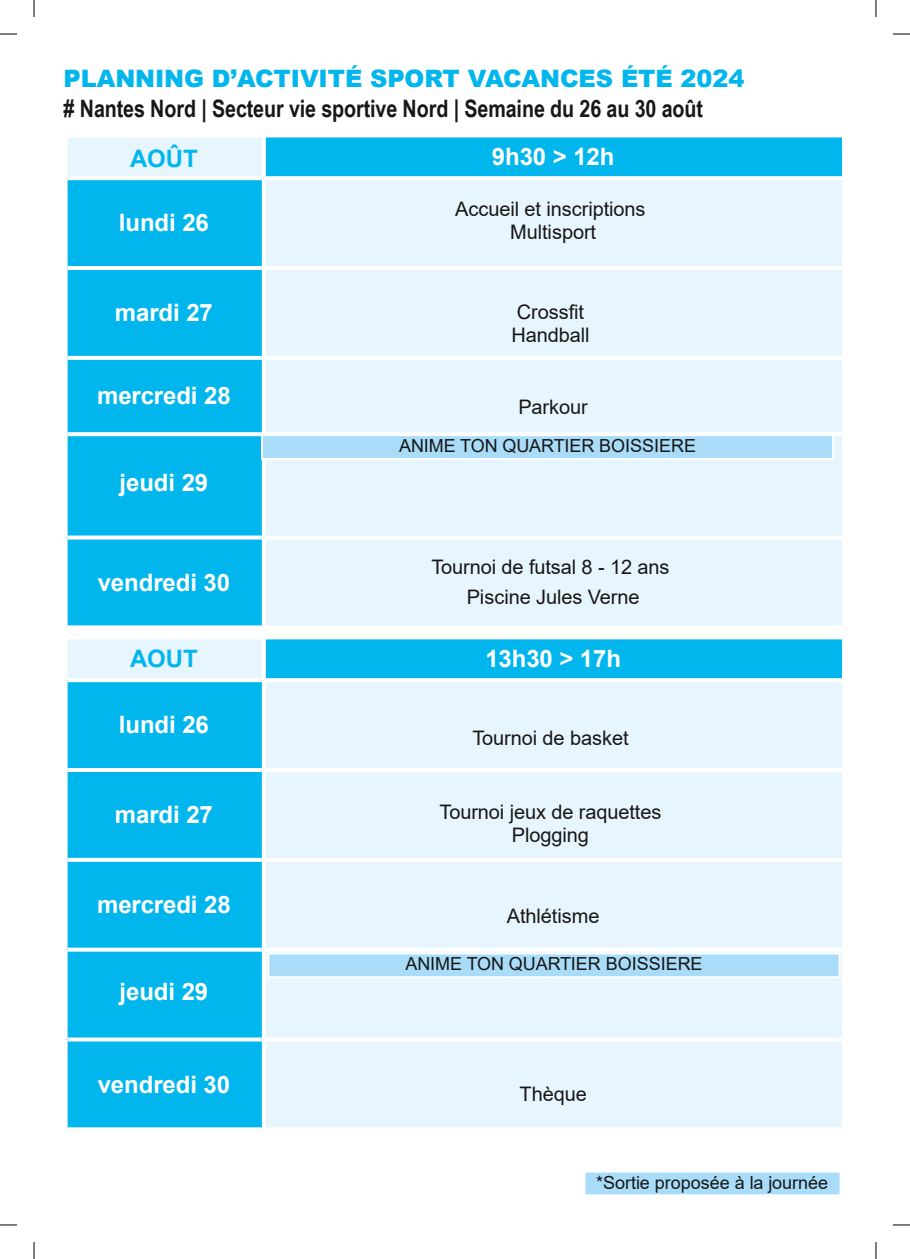
<style>
.page{position:relative;width:910px;height:1259px;background:#fff}
.page>*{position:absolute;margin:0;border:0;box-sizing:border-box;transform-origin:0 0}
.t1{font:700 24px "Arial";letter-spacing:-.005em;color:#fff}
.t2{font:700 24px "Arial Narrow";letter-spacing:-.005em;color:#181715}
.t3{font:900 24px "Arial";letter-spacing:-.005em;color:#00b6ed}
.t4{font:700 24px "Arial";letter-spacing:-.005em;color:#00b6ed}
.t5{font:20px/23px "Arial";letter-spacing:-.005em;color:#181715;text-align:center}
.t6{font:18px "Arial";color:#181715}
</style>
<div class="page">
<div style="left:66px;top:135px;width:198px;height:43px;background:#e7f5fe"></div>
<div style="left:264px;top:135px;width:580px;height:43px;background:#00b6ed"></div>
<div style="left:66px;top:178px;width:198px;height:90px;background:#00b6ed"></div>
<div style="left:264px;top:178px;width:580px;height:90px;background:#e7f5fe"></div>
<div style="left:66px;top:268px;width:198px;height:90px;background:#00b6ed"></div>
<div style="left:264px;top:268px;width:580px;height:90px;background:#e7f5fe"></div>
<div style="left:66px;top:358px;width:198px;height:76px;background:#00b6ed"></div>
<div style="left:264px;top:358px;width:580px;height:76px;background:#e7f5fe"></div>
<div style="left:66px;top:434px;width:198px;height:103px;background:#00b6ed"></div>
<div style="left:264px;top:434px;width:580px;height:103px;background:#e7f5fe"></div>
<div style="left:66px;top:537px;width:198px;height:90px;background:#00b6ed"></div>
<div style="left:264px;top:537px;width:580px;height:90px;background:#e7f5fe"></div>
<svg style="left:262px;top:135px;width:4px;height:43px"></svg>
<hr style="left:64px;top:133px;width:4px;height:45px;background:#fff">
<hr style="left:842px;top:133px;width:4px;height:45px;background:#fff">
<hr style="left:262px;top:178px;width:4px;height:90px;background:#fff">
<svg style="left:65px;top:178px;width:3px;height:90px"></svg>
<hr style="left:842px;top:178px;width:4px;height:90px;background:#fff">
<hr style="left:262px;top:268px;width:4px;height:90px;background:#fff">
<svg style="left:65px;top:268px;width:3px;height:90px"></svg>
<hr style="left:842px;top:268px;width:4px;height:90px;background:#fff">
<hr style="left:262px;top:358px;width:4px;height:76px;background:#fff">
<svg style="left:66px;top:358px;width:2px;height:76px"></svg>
<hr style="left:842px;top:358px;width:4px;height:76px;background:#fff">
<hr style="left:262px;top:434px;width:4px;height:103px;background:#fff">
<svg style="left:65px;top:434px;width:3px;height:103px"></svg>
<hr style="left:842px;top:434px;width:4px;height:103px;background:#fff">
<hr style="left:262px;top:537px;width:4px;height:92px;background:#fff">
<svg style="left:65px;top:537px;width:3px;height:90px"></svg>
<hr style="left:842px;top:537px;width:4px;height:92px;background:#fff">
<hr style="left:68px;top:176px;width:194px;height:4px;background:#fff">
<hr style="left:68px;top:133px;width:194px;height:4px;background:#fff">
<svg style="left:266px;top:176px;width:576px;height:4px;background:#f2fbfe"></svg>
<hr style="left:266px;top:133px;width:576px;height:4px;background:#fff">
<hr style="left:68px;top:266px;width:194px;height:4px;background:#fff">
<hr style="left:266px;top:266px;width:576px;height:4px;background:#fff">
<svg style="left:68px;top:356px;width:194px;height:4px"></svg>
<hr style="left:266px;top:356px;width:576px;height:4px;background:#fff">
<svg style="left:68px;top:432px;width:194px;height:4px"></svg>
<hr style="left:266px;top:432px;width:576px;height:4px;background:#fff">
<svg style="left:68px;top:535px;width:194px;height:4px"></svg>
<svg style="left:266px;top:535px;width:576px;height:4px;fill:#fff"></svg>
<svg style="left:68px;top:625px;width:194px;height:2px"></svg>
<hr style="left:266px;top:625px;width:576px;height:4px;background:#fff">
<div style="left:66px;top:637px;width:198px;height:43px;background:#e7f5fe"></div>
<div style="left:264px;top:637px;width:580px;height:43px;background:#00b6ed"></div>
<div style="left:66px;top:680px;width:198px;height:90px;background:#00b6ed"></div>
<div style="left:264px;top:680px;width:580px;height:90px;background:#e7f5fe"></div>
<div style="left:66px;top:770px;width:198px;height:90px;background:#00b6ed"></div>
<div style="left:264px;top:770px;width:580px;height:90px;background:#e7f5fe"></div>
<div style="left:66px;top:860px;width:198px;height:89px;background:#00b6ed"></div>
<div style="left:264px;top:860px;width:580px;height:89px;background:#e7f5fe"></div>
<div style="left:66px;top:949px;width:198px;height:90px;background:#00b6ed"></div>
<div style="left:264px;top:949px;width:580px;height:90px;background:#e7f5fe"></div>
<div style="left:66px;top:1039px;width:198px;height:90px;background:#00b6ed"></div>
<div style="left:264px;top:1039px;width:580px;height:90px;background:#e7f5fe"></div>
<svg style="left:262px;top:637px;width:4px;height:43px"></svg>
<hr style="left:64px;top:635px;width:4px;height:45px;background:#fff">
<hr style="left:842px;top:635px;width:4px;height:45px;background:#fff">
<hr style="left:262px;top:680px;width:4px;height:90px;background:#fff">
<svg style="left:65px;top:680px;width:3px;height:90px"></svg>
<hr style="left:842px;top:680px;width:4px;height:90px;background:#fff">
<hr style="left:262px;top:770px;width:4px;height:90px;background:#fff">
<svg style="left:65px;top:770px;width:3px;height:90px"></svg>
<hr style="left:842px;top:770px;width:4px;height:90px;background:#fff">
<hr style="left:262px;top:860px;width:4px;height:89px;background:#fff">
<svg style="left:66px;top:860px;width:2px;height:89px"></svg>
<hr style="left:842px;top:860px;width:4px;height:89px;background:#fff">
<hr style="left:262px;top:949px;width:4px;height:90px;background:#fff">
<svg style="left:65px;top:949px;width:3px;height:90px"></svg>
<hr style="left:842px;top:949px;width:4px;height:90px;background:#fff">
<hr style="left:262px;top:1039px;width:4px;height:92px;background:#fff">
<svg style="left:65px;top:1039px;width:3px;height:90px"></svg>
<hr style="left:842px;top:1039px;width:4px;height:92px;background:#fff">
<hr style="left:68px;top:678px;width:194px;height:4px;background:#fff">
<hr style="left:68px;top:635px;width:194px;height:4px;background:#fff">
<svg style="left:266px;top:678px;width:576px;height:4px;background:#f5fcfe"></svg>
<hr style="left:266px;top:635px;width:576px;height:4px;background:#fff">
<hr style="left:68px;top:768px;width:194px;height:4px;background:#fff">
<hr style="left:266px;top:768px;width:576px;height:4px;background:#fff">
<svg style="left:68px;top:858px;width:194px;height:4px"></svg>
<hr style="left:266px;top:858px;width:576px;height:4px;background:#fff">
<svg style="left:68px;top:947px;width:194px;height:4px"></svg>
<hr style="left:266px;top:948px;width:576px;height:3px;background:#fff">
<svg style="left:68px;top:1037px;width:194px;height:4px"></svg>
<svg style="left:266px;top:1037px;width:576px;height:4px;fill:#fff"></svg>
<svg style="left:68px;top:1127px;width:194px;height:2px"></svg>
<hr style="left:266px;top:1127px;width:576px;height:4px;background:#fff">
<div style="left:268px;top:953px;width:571px;height:24px;background:#a8dcf9"></div>
<div style="left:267px;top:952px;width:573px;height:26px;border:2px solid #fff"></div>
<div style="left:584px;top:1171px;width:257px;height:24px;background:#a8dcf9"></div>
<div style="left:583px;top:1170px;width:259px;height:26px;border:2px solid #fff"></div>
<div style="left:262px;top:435px;width:571px;height:24px;background:#a8dcf9"></div>
<div style="left:261px;top:434px;width:573px;height:26px;border:2px solid #fff"></div>
<svg style="left:0;top:1224px;width:17px;height:1px"></svg>
<svg style="left:34px;top:1242px;width:1px;height:17px"></svg>
<svg style="left:0;top:34px;width:17px;height:1px"></svg>
<svg style="left:34px;top:0;width:1px;height:17px"></svg>
<svg style="left:893px;top:1224px;width:17px;height:1px"></svg>
<svg style="left:875px;top:1242px;width:1px;height:17px"></svg>
<svg style="left:893px;top:34px;width:17px;height:1px"></svg>
<svg style="left:875px;top:0;width:1px;height:17px"></svg>
<p class="t3" style="left:64px;top:60px;width:682px">PLANNING D’ACTIVITÉ SPORT VACANCES ÉTÉ 2024</p>
<p class="t2" style="left:64px;top:94px;width:641px"># Nantes Nord | Secteur vie sportive Nord | Semaine du 26 au 30 août</p>
<p class="t4" style="left:130px;top:146px;width:69px">AOÛT</p>
<p class="t1" style="left:492px;top:143px;width:124px">9h30 &gt; 12h</p>
<p class="t1" style="left:119px;top:210px;width:92px">lundi 26</p>
<p class="t5" style="left:455px;top:198px;width:192px">Accueil et inscriptions<br>Multisport</p>
<p class="t1" style="left:115px;top:299px;width:99px">mardi 27</p>
<p class="t5" style="left:511px;top:301px;width:80px;text-align:left">Crossfit<br>Handball</p>
<p class="t1" style="left:97px;top:382px;width:135px">mercredi 28</p>
<p class="t1" style="left:120px;top:469px;width:90px">jeudi 29</p>
<p class="t1" style="left:98px;top:569px;width:134px">vendredi 30</p>
<p class="t5" style="left:518px;top:395px;width:71px">Parkour</p>
<p class="t6" style="left:399px;top:436px;width:298px">ANIME TON QUARTIER BOISSIERE</p>
<p class="t5" style="left:431px;top:552px;width:239px;line-height:30px">Tournoi de futsal 8 - 12 ans<br>Piscine Jules Verne</p>
<p class="t4" style="left:130px;top:645px;width:69px">AOUT</p>
<p class="t1" style="left:485px;top:645px;width:137px">13h30 &gt; 17h</p>
<p class="t1" style="left:119px;top:711px;width:92px">lundi 26</p>
<p class="t5" style="left:472px;top:727px;width:158px">Tournoi de basket</p>
<p class="t1" style="left:115px;top:801px;width:99px">mardi 27</p>
<p class="t5" style="left:439px;top:800px;width:223px">Tournoi jeux de raquettes<br>Plogging</p>
<p class="t1" style="left:97px;top:891px;width:135px">mercredi 28</p>
<p class="t1" style="left:120px;top:978px;width:90px">jeudi 29</p>
<p class="t1" style="left:98px;top:1071px;width:134px">vendredi 30</p>
<p class="t5" style="left:507px;top:904px;width:94px">Athlétisme</p>
<p class="t6" style="left:405px;top:954px;width:298px">ANIME TON QUARTIER BOISSIERE</p>
<p class="t5" style="left:519px;top:1082px;width:69px">Thèque</p>
<p class="t6" style="left:596px;top:1172px;width:233px">*Sortie proposée à la journée</p>
</div>
